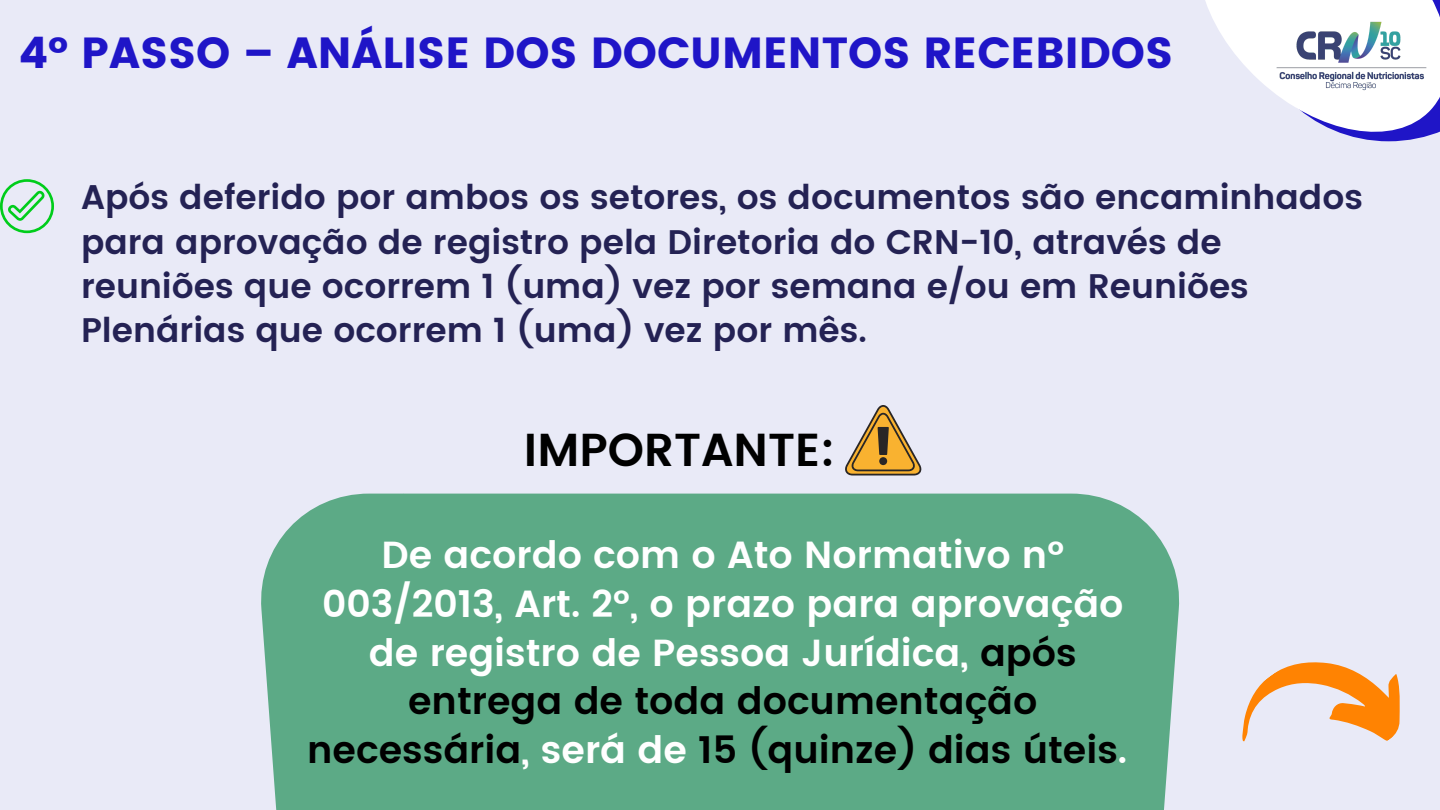
<style>
.page{position:relative;width:1440px;height:810px;background:#e9eaf7}
.page>*{position:absolute;margin:0;border:0;box-sizing:border-box;transform-origin:0 0}
.t1{font:600 46.2px "Poppins";color:#000}
.t2{font:43.4px "Poppins";color:#1f15c7}
.t3{font:600 37.7px/48.7px "Poppins";color:#fff;text-align:center}
.t4{font:600 34.1px/44.1px "Poppins";color:#242254}
.s1{color:#000}
</style>
<div class="page">
<svg style="left:1205px;top:0;width:235px;height:142px"></svg>
<img style="left:1264px;top:11px;width:176px;height:90px">
<div style="left:261px;top:494px;width:919px;height:316px;background:#5caa86"></div>
<svg style="left:0;top:179px;width:54px;height:54px"></svg>
<svg style="left:845px;top:405px;width:77px;height:71px"></svg>
<svg style="left:1242px;top:662px;width:158px;height:80px"></svg>
<p class="t2" style="left:19px;top:28px;width:1156px">4° PASSO – ANÁLISE DOS DOCUMENTOS RECEBIDOS</p>
<p class="t4" style="left:81px;top:176px;width:1283px">Após deferido por ambos os setores, os documentos são encaminhados para aprovação de registro pela Diretoria do CRN-10, através de reuniões que ocorrem 1 (uma) vez por semana e/ou em Reuniões Plenárias que ocorrem 1 (uma) vez por mês.</p>
<p class="t1" style="left:524px;top:423px;width:312px">IMPORTANTE:</p>
<p class="t3" style="left:307px;top:531px;width:821px">De acordo com o Ato Normativo n° 003/2013, Art. 2°, o prazo para aprovação de registro de Pessoa Jurídica, <span class="s1">após entrega de toda documentação necessária</span>, será de <span class="s1">15 (quinze) dias úteis</span>.</p>
</div>
